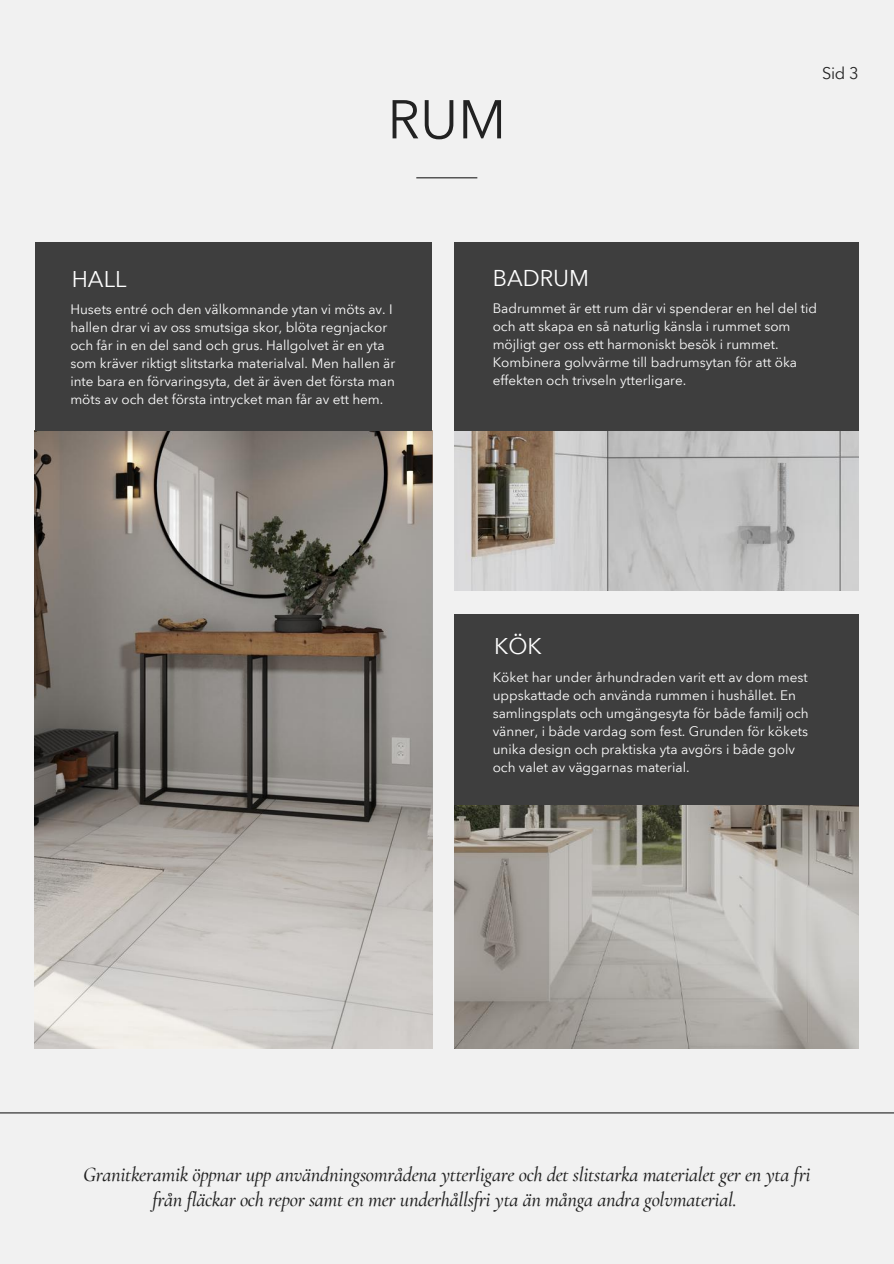
<style>
.page{position:relative;width:894px;height:1264px;background:#fff}
.page>*{position:absolute;margin:0;border:0;box-sizing:border-box;transform-origin:0 0}
.t1{font:54px "Avenir Next Thai Modern";color:#222}
.t2{font:22.5px "Avenir Next Thai Modern";color:#fff}
.t3{font:italic 500 20.55px/24.8px "Cormorant Garamond";letter-spacing:-.015em;color:#222;text-align:center}
.t4{font:16.5px "Avenir Next Thai Modern";color:#222}
.t5{font:13.5px/18px "Avenir Next Thai Modern";color:#fff}
</style>
<div class="page">
<div style="left:0;top:0;width:893px;height:1263px;background:#f1f1f1"></div>
<hr style="left:0;top:1112px;width:893px;height:1px;background:#222">
<img style="left:35px;top:430px;width:397px;height:618px">
<img style="left:454px;top:430px;width:404px;height:160px">
<img style="left:454px;top:805px;width:404px;height:243px">
<hr style="left:416px;top:177px;width:61px;height:1px;background:#222">
<div style="left:35px;top:242px;width:397px;height:188px;background:#3e3e3e"></div>
<div style="left:454px;top:242px;width:404px;height:188px;background:#3e3e3e"></div>
<div style="left:454px;top:614px;width:404px;height:191px;background:#3e3e3e"></div>
<h1 class="t1" style="left:387px;top:77px;width:120px">RUM</h1>
<p class="t4" style="left:821px;top:61px;width:38px">Sid 3</p>
<h2 class="t2" style="left:72px;top:261px;width:56px">HALL</h2>
<p class="t5" style="left:70px;top:299px;width:326px">Husets entré och den välkomnande ytan vi möts av. I hallen drar vi av oss smutsiga skor, blöta regnjackor och får in en del sand och grus. Hallgolvet är en yta som kräver riktigt slitstarka materialval. Men hallen är inte bara en förvaringsyta, det är även det första man möts av och det första intrycket man får av ett hem.</p>
<h2 class="t2" style="left:492px;top:260px;width:98px">BADRUM</h2>
<p class="t5" style="left:492px;top:298px;width:326px">Badrummet är ett rum där vi spenderar en hel del tid och att skapa en så naturlig känsla i rummet som möjligt ger oss ett harmoniskt besök i rummet.<br>Kombinera golvvärme till badrumsytan för att öka effekten och trivseln ytterligare.</p>
<h2 class="t2" style="left:494px;top:628px;width:49px">KÖK</h2>
<p class="t5" style="left:492px;top:668px;width:317px">Köket har under århundraden varit ett av dom mest uppskattade och använda rummen i hushållet. En samlingsplats och umgängesyta för både familj och vänner, i både vardag som fest. Grunden för kökets unika design och praktiska yta avgörs i både golv och valet av väggarnas material.</p>
<h3 class="t3" style="left:83px;top:1161px;width:728px">Granitkeramik öppnar upp användningsområdena ytterligare och det slitstarka materialet ger en yta fri från fläckar och repor samt en mer underhållsfri yta än många andra golvmaterial.</h3>
</div>
